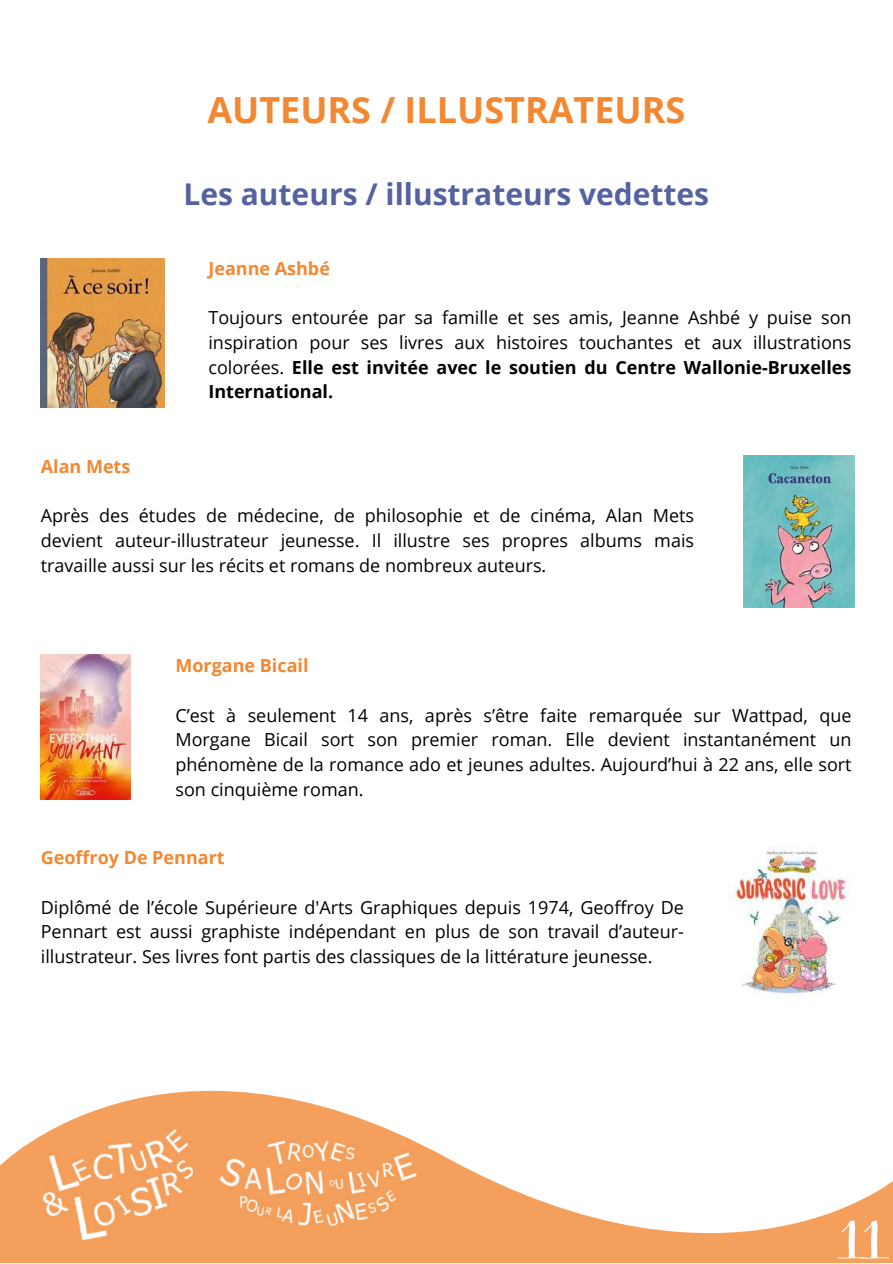
<style>
.page{position:relative;width:893px;height:1264px;background:#fff}
.page>*{position:absolute;margin:0;border:0;box-sizing:border-box;transform-origin:0 0}
.t1{font:700 36px "Open Sans";color:#f28832}
.t2{font:700 30px "Open Sans";color:#54639f}
.t3{font:18px/24.8px "Open Sans";color:#000;text-align:justify}
.t4{font:700 18px "Open Sans";color:#f28832}
.s1{font-weight:700}
</style>
<div class="page">
<svg style="left:0;top:1090px;width:892px;height:172px"></svg>
<img style="left:208px;top:1129px;width:220px;height:110px">
<img style="left:43px;top:1129px;width:150px;height:110px">
<img style="left:41px;top:258px;width:123px;height:150px">
<img style="left:743px;top:455px;width:111px;height:152px">
<img style="left:732px;top:846px;width:117px;height:151px">
<svg style="left:837px;top:1220px;width:51px;height:38px"></svg>
<img style="left:41px;top:654px;width:90px;height:145px">
<h1 class="t1" style="left:207px;top:84px;width:479px">AUTEURS / ILLUSTRATEURS</h1>
<h2 class="t2" style="left:183px;top:173px;width:527px">Les auteurs / illustrateurs vedettes</h2>
<p class="t4" style="left:208px;top:255px;width:123px">Jeanne Ashbé</p>
<p class="t3" style="left:208px;top:305px;width:644px">Toujours entourée par sa famille et ses amis, Jeanne Ashbé y puise son inspiration pour ses livres aux histoires touchantes et aux illustrations colorées. <span class="s1">Elle est invitée avec le soutien du Centre Wallonie-Bruxelles International.</span></p>
<p class="t4" style="left:41px;top:454px;width:91px">Alan Mets</p>
<p class="t3" style="left:41px;top:503px;width:654px">Après des études de médecine, de philosophie et de cinéma, Alan Mets devient auteur-illustrateur jeunesse. Il illustre ses propres albums mais travaille aussi sur les récits et romans de nombreux auteurs.</p>
<p class="t4" style="left:175px;top:653px;width:134px">Morgane Bicail</p>
<p class="t3" style="left:175px;top:702px;width:677px">C’est à seulement 14 ans, après s’être faite remarquée sur Wattpad, que Morgane Bicail sort son premier roman. Elle devient instantanément un phénomène de la romance ado et jeunes adultes. Aujourd’hui à 22 ans, elle sort son cinquième roman.</p>
<p class="t4" style="left:41px;top:844px;width:185px">Geoffroy De Pennart</p>
<p class="t3" style="left:41px;top:894px;width:644px">Diplômé de l’école Supérieure d'Arts Graphiques depuis 1974, Geoffroy De Pennart est aussi graphiste indépendant en plus de son travail d’auteur&shy;illustrateur. Ses livres font partis des classiques de la littérature jeunesse.</p>
</div>
